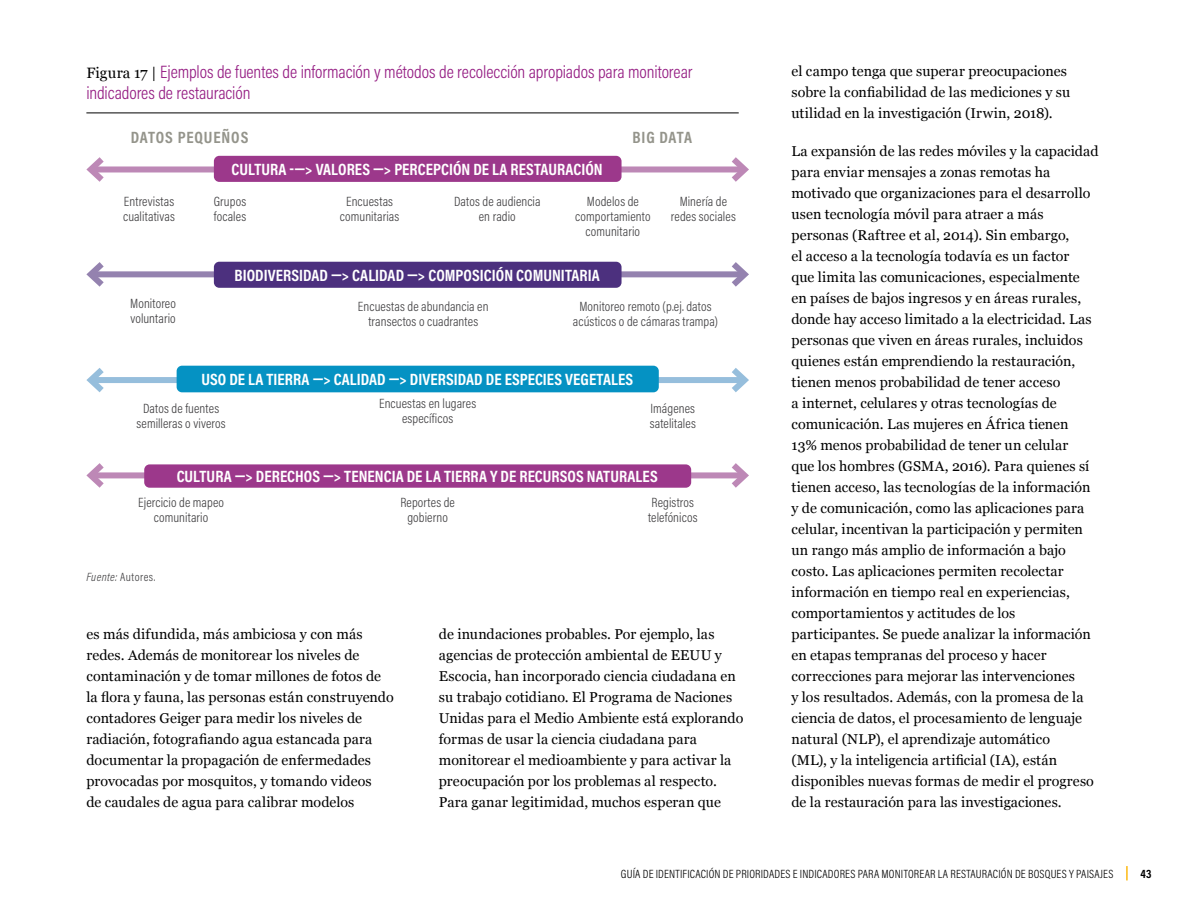
<style>
.page{position:relative;width:1188px;height:918px;background:#fff}
.page>*{position:absolute;margin:0;border:0;box-sizing:border-box;transform-origin:0 0}
.t1{font:300 18px/21px "Acumin Pro Cond";letter-spacing:-.005em;color:#941b82}
.t2{font:700 16.5px "Acumin Pro Cond";letter-spacing:.005em;color:#fff}
.t3{font:700 16.5px "Acumin Pro Cond";letter-spacing:.05em;color:#94948b}
.t4{font:14.25px/21px "Georgia";letter-spacing:.005em;color:#000}
.t5{font:300 13.5px/15px "Acumin Pro Cond";letter-spacing:.005em;color:#414042;text-align:center}
.t6{font:300 12px "Acumin Pro Cond";letter-spacing:.015em;color:#000}
.t7{font:300 12px "Acumin Pro Cond";letter-spacing:.035em;color:#414042}
.t8{font:700 12px "Acumin Pro Cond";color:#000}
.s1{font-family:"Georgia";font-weight:400;font-size:15px;color:#000}
.s2{font-style:italic}
</style>
<div class="page">
<svg style="left:1126px;top:866px;width:2px;height:14px"></svg>
<hr style="left:86px;top:113px;width:653px;height:1px;background:#000">
<div style="left:91px;top:166px;width:654px;height:6px;background:#bd88b6"></div>
<svg style="left:86px;top:157px;width:24px;height:25px"></svg>
<svg style="left:725px;top:157px;width:24px;height:25px"></svg>
<div style="left:214px;top:156px;width:408px;height:26px;background:#9c388b;border-radius:5px"></div>
<div style="left:91px;top:472px;width:654px;height:6px;background:#bd88b6"></div>
<svg style="left:86px;top:463px;width:24px;height:25px"></svg>
<svg style="left:725px;top:463px;width:24px;height:25px"></svg>
<div style="left:144px;top:464px;width:547px;height:24px;background:#9c388b;border-radius:5px"></div>
<div style="left:91px;top:271px;width:654px;height:6px;background:#9482af"></div>
<svg style="left:86px;top:262px;width:24px;height:25px"></svg>
<svg style="left:725px;top:262px;width:24px;height:25px"></svg>
<div style="left:214px;top:262px;width:408px;height:26px;background:#4c307e;border-radius:5px"></div>
<div style="left:91px;top:377px;width:654px;height:6px;background:#96bedc"></div>
<svg style="left:86px;top:368px;width:18px;height:25px"></svg>
<svg style="left:732px;top:368px;width:17px;height:25px"></svg>
<div style="left:177px;top:366px;width:482px;height:26px;background:#0592c3;border-radius:5px"></div>
<p class="t1" style="left:86px;top:61px;width:608px"><span class="s1">Figura 17 |</span> Ejemplos de fuentes de información y métodos de recolección apropiados para monitorear indicadores de restauración</p>
<p class="t3" style="left:131px;top:127px;width:119px">DATOS PEQUEÑOS</p>
<p class="t3" style="left:632px;top:126px;width:61px">BIG DATA</p>
<p class="t2" style="left:232px;top:158px;width:373px">CULTURA -—&gt; VALORES —&gt; PERCEPCIÓN DE LA RESTAURACIÓN</p>
<p class="t5" style="left:123px;top:194px;width:53px;text-align:left">Entrevistas cualitativas</p>
<p class="t5" style="left:130px;top:295px;width:47px;text-align:left">Monitoreo voluntario</p>
<p class="t5" style="left:214px;top:194px;width:34px;text-align:left">Grupos focales</p>
<p class="t5" style="left:340px;top:194px;width:61px">Encuestas comunitarias</p>
<p class="t5" style="left:454px;top:194px;width:88px">Datos de audiencia en radio</p>
<p class="t5" style="left:575px;top:194px;width:77px">Modelos de comportamiento comunitario</p>
<p class="t5" style="left:671px;top:194px;width:66px">Minería de redes sociales</p>
<p class="t2" style="left:234px;top:264px;width:367px">BIODIVERSIDAD —&gt; CALIDAD —&gt; COMPOSICIÓN COMUNITARIA</p>
<p class="t5" style="left:358px;top:298px;width:132px">Encuestas de abundancia en transectos o cuadrantes</p>
<p class="t5" style="left:573px;top:298px;width:147px">Monitoreo remoto (p.ej. datos acústicos o de cámaras trampa)</p>
<p class="t2" style="left:201px;top:368px;width:433px">USO DE LA TIERRA —&gt; CALIDAD —&gt; DIVERSIDAD DE ESPECIES VEGETALES</p>
<p class="t5" style="left:137px;top:401px;width:91px">Datos de fuentes semilleras o viveros</p>
<p class="t5" style="left:379px;top:395px;width:99px">Encuestas en lugares específicos</p>
<p class="t5" style="left:650px;top:401px;width:48px;text-align:left">Imágenes satelitales</p>
<p class="t2" style="left:177px;top:466px;width:483px">CULTURA —&gt; DERECHOS —&gt; TENENCIA DE LA TIERRA Y DE RECURSOS NATURALES</p>
<p class="t5" style="left:138px;top:495px;width:87px">Ejercicio de mapeo comunitario</p>
<p class="t7" style="left:86px;top:569px;width:71px"><span class="s2">Fuente:</span> Autores.</p>
<p class="t5" style="left:400px;top:495px;width:56px">Reportes de gobierno</p>
<p class="t5" style="left:648px;top:495px;width:51px;text-align:left">Registros telefónicos</p>
<p class="t4" style="left:86px;top:623px;width:309px">es más difundida, más ambiciosa y con más redes. Además de monitorear los niveles de contaminación y de tomar millones de fotos de la flora y fauna, las personas están construyendo contadores Geiger para medir los niveles de radiación, fotografiando agua estancada para documentar la propagación de enfermedades provocadas por mosquitos, y tomando videos<br>de caudales de agua para calibrar modelos</p>
<p class="t4" style="left:439px;top:623px;width:306px">de inundaciones probables. Por ejemplo, las agencias de protección ambiental de EEUU y Escocia, han incorporado ciencia ciudadana en su trabajo cotidiano. El Programa de Naciones Unidas para el Medio Ambiente está explorando formas de usar la ciencia ciudadana para monitorear el medioambiente y para activar la preocupación por los problemas al respecto.<br>Para ganar legitimidad, muchos esperan que</p>
<p class="t4" style="left:792px;top:60px;width:280px">el campo tenga que superar preocupaciones sobre la confiabilidad de las mediciones y su utilidad en la investigación (Irwin, 2018).</p>
<p class="t4" style="left:792px;top:140px;width:309px">La expansión de las redes móviles y la capacidad para enviar mensajes a zonas remotas ha motivado que organizaciones para el desarrollo usen tecnología móvil para atraer a más personas (Raftree et al, 2014). Sin embargo,<br>el acceso a la tecnología todavía es un factor<br>que limita las comunicaciones, especialmente en países de bajos ingresos y en áreas rurales, donde hay acceso limitado a la electricidad. Las personas que viven en áreas rurales, incluidos quienes están emprendiendo la restauración, tienen menos probabilidad de tener acceso<br>a internet, celulares y otras tecnologías de comunicación. Las mujeres en África tienen<br>13% menos probabilidad de tener un celular<br>que los hombres (GSMA, 2016). Para quienes sí tienen acceso, las tecnologías de la información y de comunicación, como las aplicaciones para celular, incentivan la participación y permiten un rango más amplio de información a bajo costo. Las aplicaciones permiten recolectar información en tiempo real en experiencias, comportamientos y actitudes de los participantes. Se puede analizar la información en etapas tempranas del proceso y hacer correcciones para mejorar las intervenciones<br>y los resultados. Además, con la promesa de la ciencia de datos, el procesamiento de lenguaje natural (NLP), el aprendizaje automático<br>(ML), y la inteligencia artificial (IA), están disponibles nuevas formas de medir el progreso de la restauración para las investigaciones.</p>
<p class="t6" style="left:621px;top:866px;width:494px">GUÍA DE IDENTIFICACIÓN DE PRIORIDADES E INDICADORES PARA MONITOREAR LA RESTAURACIÓN DE BOSQUES Y PAISAJES</p>
<p class="t8" style="left:1140px;top:866px;width:13px">43</p>
</div>
